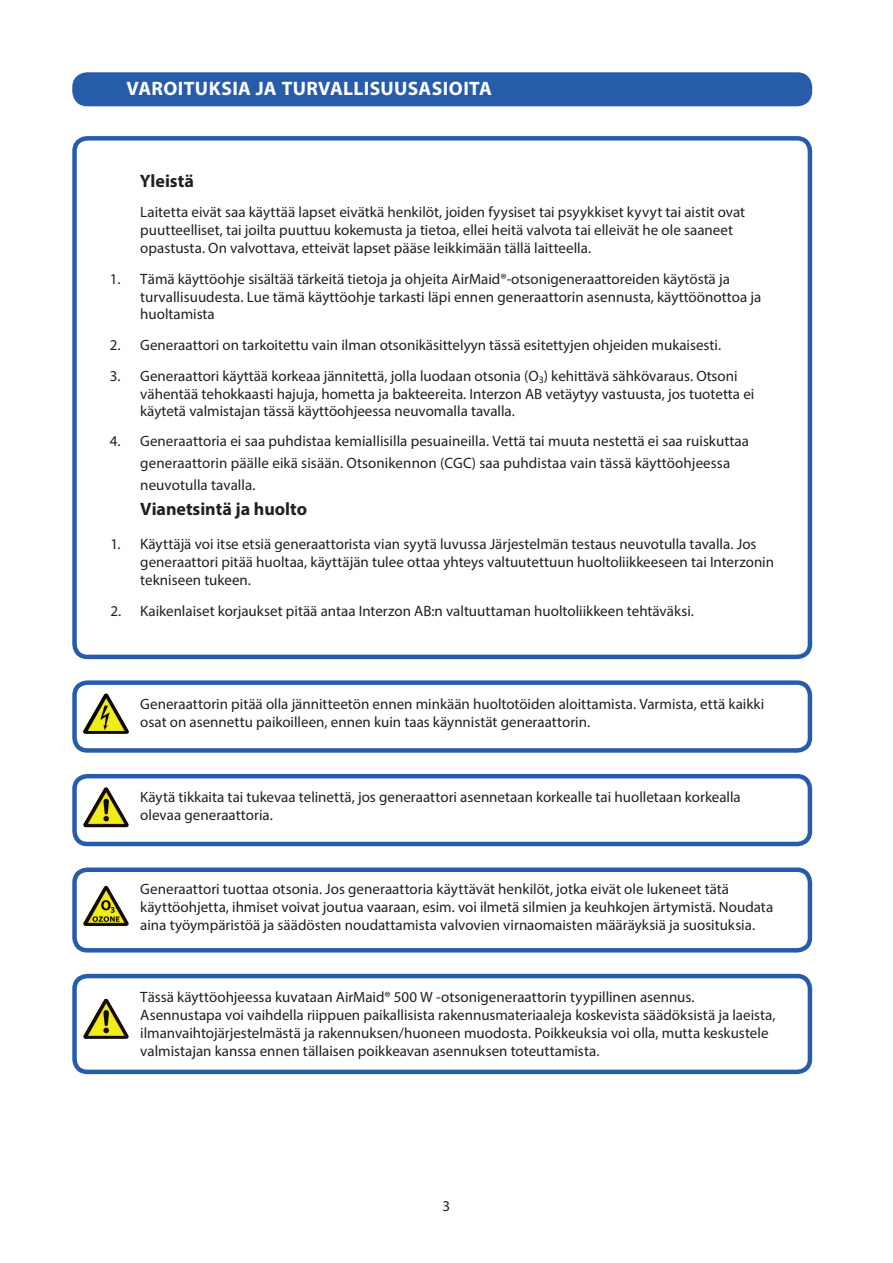
<style>
.page{position:relative;width:893px;height:1263px;background:#fff}
.page>*{position:absolute;margin:0;border:0;box-sizing:border-box;transform-origin:0 0}
.t1{font:700 19.5px "Myriad Pro";letter-spacing:.015em;color:#fff}
.t2{font:700 18px "Myriad Pro";color:#231f20}
.t3{font:15px/18px "Myriad Pro";color:#231f20}
</style>
<div class="page">
<div style="left:72px;top:72px;width:740px;height:34px;background:#275caa;border-radius:15px"></div>
<div style="left:72px;top:136px;width:740px;height:523px;border:4px solid #275caa;border-radius:13px"></div>
<div style="left:72px;top:774px;width:740px;height:72px;border:4px solid #275caa;border-radius:13px"></div>
<div style="left:72px;top:680px;width:740px;height:73px;border:4px solid #275caa;border-radius:13px"></div>
<div style="left:72px;top:974px;width:740px;height:100px;border:4px solid #275caa;border-radius:13px"></div>
<div style="left:72px;top:867px;width:740px;height:85px;border:4px solid #275caa;border-radius:13px"></div>
<img style="left:83px;top:787px;width:46px;height:40px">
<img style="left:83px;top:693px;width:46px;height:41px">
<img style="left:83px;top:999px;width:46px;height:40px">
<img style="left:83px;top:886px;width:46px;height:40px">
<h1 class="t1" style="left:126px;top:76px;width:367px">VAROITUKSIA JA TURVALLISUUSASIOITA</h1>
<p class="t2" style="left:140px;top:169px;width:56px">Yleistä</p>
<p class="t3" style="left:140px;top:203px;width:606px">Laitetta eivät saa käyttää lapset eivätkä henkilöt, joiden fyysiset tai psyykkiset kyvyt tai aistit ovat puutteelliset, tai joilta puuttuu kokemusta ja tietoa, ellei heitä valvota tai elleivät he ole saaneet opastusta. On valvottava, etteivät lapset pääse leikkimään tällä laitteella.</p>
<p class="t3" style="left:140px;top:270px;width:623px;text-indent:-30px">1. Tämä käyttöohje sisältää tärkeitä tietoja ja ohjeita AirMaid®-otsonigeneraattoreiden käytöstä ja turvallisuudesta. Lue tämä käyttöohje tarkasti läpi ennen generaattorin asennusta, käyttöönottoa ja huoltamista</p>
<p class="t3" style="left:110px;top:336px;width:613px">2. Generaattori on tarkoitettu vain ilman otsonikäsittelyyn tässä esitettyjen ohjeiden mukaisesti.</p>
<p class="t3" style="left:140px;top:367px;width:616px;text-indent:-30px">3. Generaattori käyttää korkeaa jännitettä, jolla luodaan otsonia (O<sub>3</sub>) kehittävä sähkövaraus. Otsoni vähentää tehokkaasti hajuja, hometta ja bakteereita. Interzon AB vetäytyy vastuusta, jos tuotetta ei käytetä valmistajan tässä käyttöohjeessa neuvomalla tavalla.</p>
<p class="t3" style="left:140px;top:430px;width:610px;line-height:21.9px;text-indent:-30px">4. Generaattoria ei saa puhdistaa kemiallisilla pesuaineilla. Vettä tai muuta nestettä ei saa ruiskuttaa generaattorin päälle eikä sisään. Otsonikennon (CGC) saa puhdistaa vain tässä käyttöohjeessa neuvotulla tavalla.</p>
<p class="t2" style="left:140px;top:497px;width:168px">Vianetsintä ja huolto</p>
<p class="t3" style="left:140px;top:535px;width:635px;text-indent:-30px">1. Käyttäjä voi itse etsiä generaattorista vian syytä luvussa Järjestelmän testaus neuvotulla tavalla. Jos generaattori pitää huoltaa, käyttäjän tulee ottaa yhteys valtuutettuun huoltoliikkeeseen tai Interzonin tekniseen tukeen.</p>
<p class="t3" style="left:111px;top:602px;width:585px">2. Kaikenlaiset korjaukset pitää antaa Interzon AB:n valtuuttaman huoltoliikkeen tehtäväksi.</p>
<p class="t3" style="left:140px;top:694px;width:626px">Generaattorin pitää olla jännitteetön ennen minkään huoltotöiden aloittamista. Varmista, että kaikki osat on asennettu paikoilleen, ennen kuin taas käynnistät generaattorin.</p>
<p class="t3" style="left:140px;top:788px;width:602px">Käytä tikkaita tai tukevaa telinettä, jos generaattori asennetaan korkealle tai huolletaan korkealla olevaa generaattoria.</p>
<p class="t3" style="left:140px;top:879px;width:634px">Generaattori tuottaa otsonia. Jos generaattoria käyttävät henkilöt, jotka eivät ole lukeneet tätä käyttöohjetta, ihmiset voivat joutua vaaraan, esim. voi ilmetä silmien ja keuhkojen ärtymistä. Noudata aina työympäristöä ja säädösten noudattamista valvovien virnaomaisten määräyksiä ja suosituksia.</p>
<p class="t3" style="left:140px;top:988px;width:637px">Tässä käyttöohjeessa kuvataan AirMaid® 500 W -otsonigeneraattorin tyypillinen asennus.<br>Asennustapa voi vaihdella riippuen paikallisista rakennusmateriaaleja koskevista säädöksistä ja laeista, ilmanvaihtojärjestelmästä ja rakennuksen/huoneen muodosta. Poikkeuksia voi olla, mutta keskustele valmistajan kanssa ennen tällaisen poikkeavan asennuksen toteuttamista.</p>
<p class="t3" style="left:443px;top:1196px;width:9px">3</p>
</div>
